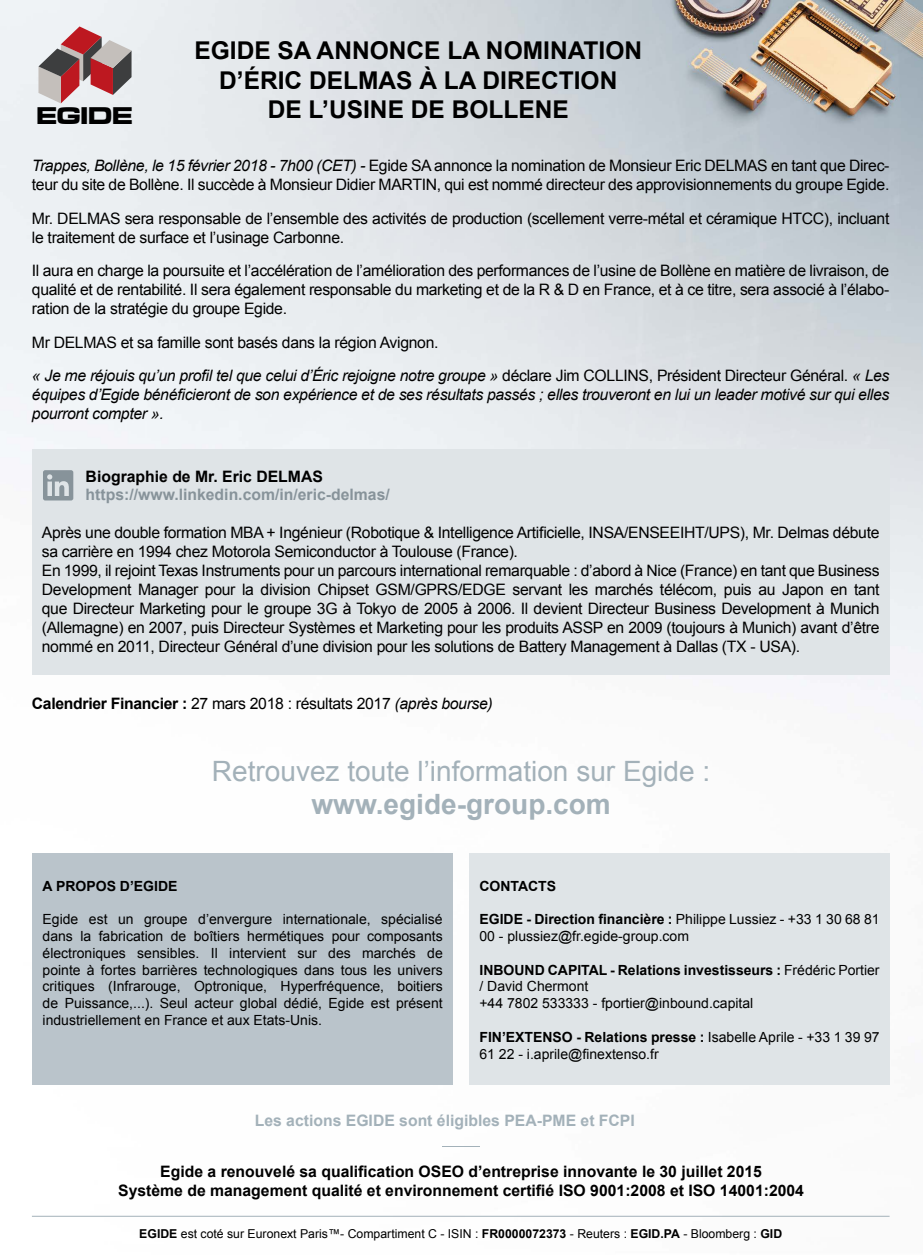
<style>
.page{position:relative;width:923px;height:1255px;background:#fff}
.page>*{position:absolute;margin:0;border:0;box-sizing:border-box;transform-origin:0 0}
.t1{font:28px "Arial";color:#a3b1b9}
.t2{font:700 28px "Arial";color:#a3b1b9}
.t3{font:25.03px "Microgramma D Bold Exte";color:#000}
.t4{font:700 24.5px/29.4px "Arial";color:#000;text-align:center}
.t5{font:15.75px/18.9px "Arial";letter-spacing:-.02em;color:#000}
.t6{font:700 15.75px/18.9px "Arial";color:#000;text-align:center}
.t7{font:italic 15.75px/18.9px "Arial";letter-spacing:-.02em;color:#000}
.t8{font:700 15.75px "Arial";color:#a3b1b9}
.t9{font:700 15.75px "Arial";color:#87939a}
.t10{font:14px/16.8px "Arial";color:#000}
.t11{font:700 14px "Arial";color:#000}
.t12{font:12.25px "Arial";color:#000}
.s1{font-style:italic}
.s2{font-weight:700}
</style>
<div class="page">
<img style="left:0;top:0;width:922px;height:1217px">
<svg style="left:38px;top:26px;width:93px;height:77px;background:#b79194"></svg>
<hr style="left:32px;top:1215px;width:857px;height:1px;background:#a3b1b9">
<div style="left:33px;top:853px;width:419px;height:232px;background:#bac4cb"></div>
<div style="left:469px;top:853px;width:420px;height:232px;background:#dfe4e7"></div>
<hr style="left:443px;top:1145px;width:37px;height:1px;background:#a3b1b9">
<div style="left:32px;top:449px;width:857px;height:225px;background:#dfe4e7"></div>
<svg style="left:43px;top:470px;width:30px;height:30px"></svg>
<h2 class="t3" style="left:37px;top:98px;width:97px">EGIDE</h2>
<h3 class="t4" style="left:194px;top:37px;width:449px">EGIDE SA ANNONCE LA NOMINATION<br>D’ÉRIC DELMAS À LA DIRECTION<br>DE L’USINE DE BOLLENE</h3>
<p class="t5" style="left:32px;top:156px;width:858px"><span class="s1">Trappes, Bollène, le 15 février 2018 - 7h00 (CET) -</span> Egide SA annonce la nomination de Monsieur Eric DELMAS en tant que Direc&shy;teur du site de Bollène. Il succède à Monsieur Didier MARTIN, qui est nommé directeur des approvisionnements du groupe Egide.</p>
<p class="t5" style="left:32px;top:209px;width:858px">Mr. DELMAS sera responsable de l’ensemble des activités de production (scellement verre-métal et céramique HTCC), incluant le traitement de surface et l’usinage Carbonne.</p>
<p class="t5" style="left:32px;top:261px;width:858px;text-align:justify">Il aura en charge la poursuite et l’accélération de l’amélioration des performances de l’usine de Bollène en matière de livraison, de qualité et de rentabilité. Il sera également responsable du marketing et de la R &amp; D en France, et à ce titre, sera associé à l’élabo&shy;ration de la stratégie du groupe Egide.</p>
<p class="t5" style="left:32px;top:325px;width:858px;line-height:33.6px">Mr DELMAS et sa famille sont basés dans la région Avignon.<br><span class="s1">« Je me réjouis qu’un profil tel que celui d’Éric rejoigne notre groupe »</span> déclare Jim COLLINS, Président Directeur Général. <span class="s1">« Les</span></p>
<p class="t7" style="left:32px;top:385px;width:858px">équipes d’Egide bénéficieront de son expérience et de ses résultats passés ; elles trouveront en lui un leader motivé sur qui elles pourront compter ».</p>
<p class="t6" style="left:86px;top:467px;width:239px">Biographie de Mr. Eric DELMAS</p>
<p class="t9" style="left:86px;top:484px;width:305px">https://www.linkedin.com/in/eric-delmas/</p>
<p class="t5" style="left:42px;top:523px;width:839px">Après une double formation MBA + Ingénieur (Robotique &amp; Intelligence Artificielle, INSA/ENSEEIHT/UPS), Mr. Delmas débute sa carrière en 1994 chez Motorola Semiconductor à Toulouse (France).<br>En 1999, il rejoint Texas Instruments pour un parcours international remarquable : d’abord à Nice (France) en tant que Business Development Manager pour la division Chipset GSM/GPRS/EDGE servant les marchés télécom, puis au Japon en tant que Directeur Marketing pour le groupe 3G à Tokyo de 2005 à 2006. Il devient Directeur Business Development à Munich (Allemagne) en 2007, puis Directeur Systèmes et Marketing pour les produits ASSP en 2009 (toujours à Munich) avant d’être nommé en 2011, Directeur Général d’une division pour les solutions de Battery Management à Dallas (TX - USA).</p>
<p class="t5" style="left:32px;top:694px;width:462px"><span class="s2">Calendrier Financier :</span> 27 mars 2018 : résultats 2017 <span class="s1">(après bourse)</span></p>
<h1 class="t1" style="left:212px;top:752px;width:499px">Retrouvez toute l’information sur Egide :</h1>
<h1 class="t2" style="left:311px;top:786px;width:301px">www.egide-group.com</h1>
<p class="t11" style="left:43px;top:876px;width:136px">A PROPOS D’EGIDE</p>
<p class="t10" style="left:43px;top:911px;width:401px;text-align:justify">Egide est un groupe d’envergure internationale, spécialisé dans la fabrication de boîtiers hermétiques pour composants électroniques sensibles. Il intervient sur des marchés de pointe à fortes barrières technologiques dans tous les univers critiques (Infrarouge, Optronique, Hyperfréquence, boitiers de Puissance,...). Seul acteur global dédié, Egide est présent industriellement en France et aux Etats-Unis.</p>
<p class="t11" style="left:479px;top:876px;width:78px">CONTACTS</p>
<p class="t10" style="left:479px;top:911px;width:401px"><span class="s2">EGIDE - Direction financière :</span> Philippe Lussiez - +33 1 30 68 81<br>00 - plussiez@fr.egide-group.com</p>
<p class="t10" style="left:479px;top:961px;width:401px"><span class="s2">INBOUND CAPITAL - Relations investisseurs :</span> Frédéric Portier / David Chermont<br>+44 7802 533333 - fportier@inbound.capital</p>
<p class="t10" style="left:479px;top:1028px;width:401px"><span class="s2">FIN’EXTENSO - Relations presse :</span> Isabelle Aprile - +33 1 39 97<br>61 22 - i.aprile@finextenso.fr</p>
<p class="t8" style="left:255px;top:1110px;width:381px">Les actions EGIDE sont éligibles PEA-PME et FCPI</p>
<p class="t6" style="left:118px;top:1162px;width:687px">Egide a renouvelé sa qualification OSEO d’entreprise innovante le 30 juillet 2015<br>Système de management qualité et environnement certifié ISO 9001:2008 et ISO 14001:2004</p>
<p class="t12" style="left:139px;top:1225px;width:644px"><span class="s2">EGIDE</span> est coté sur Euronext Paris™- Compartiment C - ISIN : <span class="s2">FR0000072373</span> - Reuters : <span class="s2">EGID.PA</span> - Bloomberg : <span class="s2">GID</span></p>
</div>
